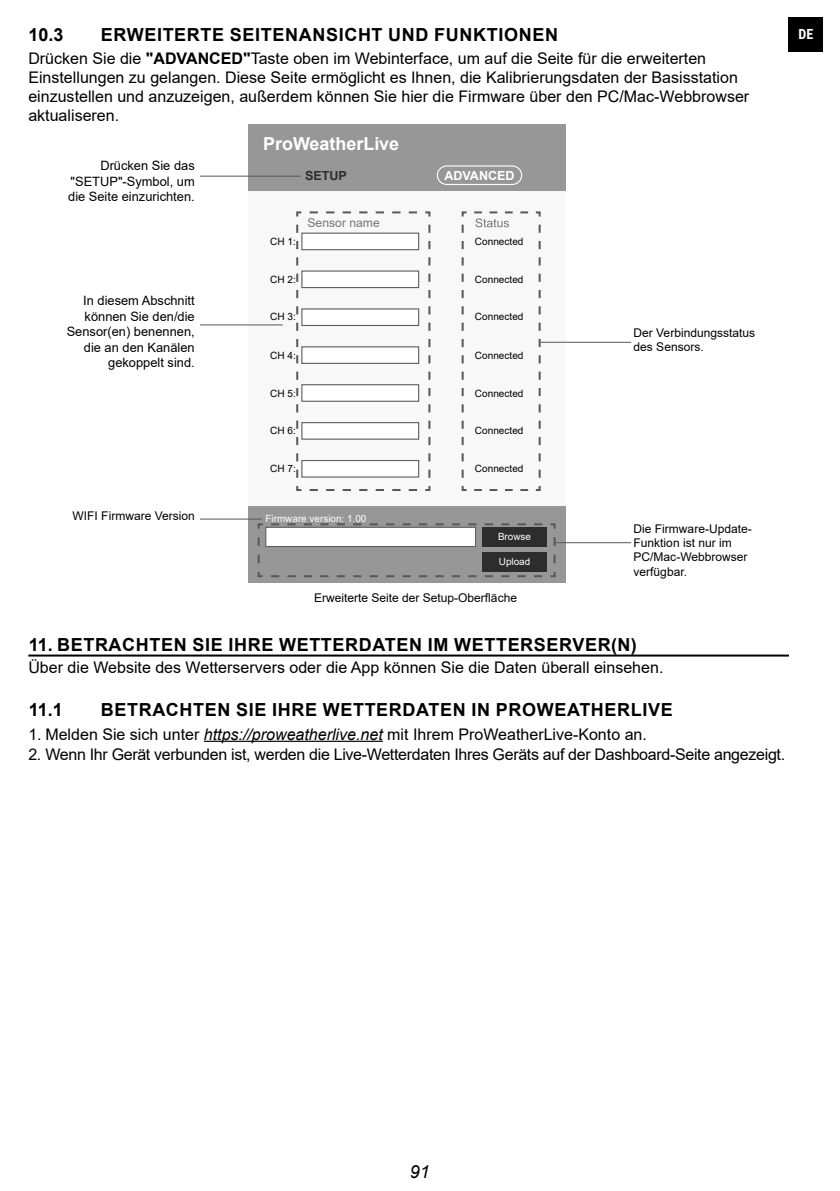
<style>
.page{position:relative;width:840px;height:1191px;background:#fff}
.page>*{position:absolute;margin:0;border:0;box-sizing:border-box;transform-origin:0 0}
.t1{font:700 18px "Arial";letter-spacing:.035em;color:#000}
.t2{font:italic 18px "Arial";color:#000}
.t3{font:700 17.8px "Arial";color:#fff}
.t4{font:16px/19.2px "Arial";color:#000}
.t5{font:16px "Arial";letter-spacing:-.02em;color:#000}
.t6{font:700 14px "Roboto Condensed";color:#fff}
.t7{font:12.8px/15.4px "Arial";color:#000;text-align:right}
.t8{font:700 12.6px "Arial";color:#fff}
.t9{font:700 12.6px "Arial";color:#2d2d2d}
.t10{font:12.2px "Arial";color:#767676}
.t11{font:12px/14.4px "Arial";color:#000}
.t12{font:10px "Arial";color:#000}
.t13{font:10px "Arial";color:#fff}
.s1{font-weight:700}
.s2{font-style:italic}
</style>
<div class="page">
<hr style="left:28px;top:654px;width:760px;height:2px;background:#000">
<hr style="left:204px;top:740px;width:178px;height:2px;background:#000">
<div style="left:248px;top:124px;width:317px;height:67px;background:#979797"></div>
<div style="left:248px;top:506px;width:317px;height:76px;background:#979797"></div>
<div style="left:248px;top:191px;width:317px;height:315px;background:#f8f8f8"></div>
<div style="left:436px;top:165px;width:86px;height:20px;border:1px solid #fff;border-radius:9px"></div>
<hr style="left:200px;top:176px;width:100px;height:1px;background:#585858">
<hr style="left:540px;top:342px;width:91px;height:1px;background:#585858">
<hr style="left:554px;top:542px;width:77px;height:1px;background:#585858">
<hr style="left:200px;top:324px;width:83px;height:1px;background:#585858">
<hr style="left:200px;top:518px;width:62px;height:1px;background:#585858">
<svg style="left:296px;top:211px;width:135px;height:280px"></svg>
<svg style="left:461px;top:211px;width:80px;height:280px"></svg>
<svg style="left:257px;top:523px;width:299px;height:55px"></svg>
<div style="left:788px;top:17px;width:34px;height:34px;background:#000"></div>
<p class="t1" style="left:28px;top:22px;width:37px">10.3</p>
<p class="t1" style="left:101px;top:22px;width:458px">ERWEITERTE SEITENANSICHT UND FUNKTIONEN</p>
<p class="t4" style="left:28px;top:48px;width:722px">Drücken Sie die <span class="s1">"ADVANCED"</span>Taste oben im Webinterface, um auf die Seite für die erweiterten Einstellungen zu gelangen. Diese Seite ermöglicht es Ihnen, die Kalibrierungsdaten der Basisstation einzustellen und anzuzeigen, außerdem können Sie hier die Firmware über den PC/Mac-Webbrowser aktualiseren.</p>
<p class="t7" style="left:68px;top:158px;width:128px;text-align:justify;text-indent:32px">Drücken Sie das "SETUP"-Symbol, um die Seite einzurichten.</p>
<p class="t7" style="left:67px;top:293px;width:129px">In diesem Abschnitt können Sie den/die<br>Sensor(en) benennen, die an den Kanälen gekoppelt sind.</p>
<p class="t11" style="left:73px;top:508px;width:124px">WIFI Firmware Version</p>
<p class="t3" style="left:263px;top:131px;width:137px">ProWeatherLive</p>
<p class="t9" style="left:305px;top:167px;width:43px">SETUP</p>
<p class="t8" style="left:444px;top:167px;width:72px">ADVANCED</p>
<p class="t10" style="left:307px;top:214px;width:74px">Sensor name</p>
<p class="t12" style="left:270px;top:235px;width:27px">CH 1:</p>
<p class="t12" style="left:474px;top:235px;width:50px">Connected</p>
<p class="t12" style="left:270px;top:273px;width:27px">CH 2:</p>
<p class="t12" style="left:474px;top:273px;width:50px">Connected</p>
<p class="t12" style="left:270px;top:310px;width:27px">CH 3:</p>
<p class="t12" style="left:474px;top:310px;width:50px">Connected</p>
<p class="t12" style="left:270px;top:348px;width:27px">CH 4:</p>
<p class="t12" style="left:474px;top:348px;width:50px">Connected</p>
<p class="t12" style="left:270px;top:386px;width:27px">CH 5:</p>
<p class="t12" style="left:474px;top:386px;width:50px">Connected</p>
<p class="t12" style="left:270px;top:424px;width:27px">CH 6:</p>
<p class="t12" style="left:474px;top:424px;width:50px">Connected</p>
<p class="t12" style="left:270px;top:462px;width:27px">CH 7:</p>
<p class="t12" style="left:474px;top:462px;width:50px">Connected</p>
<p class="t13" style="left:265px;top:511px;width:102px">Firmware version: 1.00</p>
<p class="t13" style="left:497px;top:529px;width:35px">Browse</p>
<p class="t13" style="left:498px;top:554px;width:33px">Upload</p>
<p class="t11" style="left:633px;top:325px;width:123px">Der Verbindungsstatus des Sensors.</p>
<p class="t11" style="left:633px;top:521px;width:120px">Die Firmware-Update-<br>Funktion ist nur im<br>PC/Mac-Webbrowser verfügbar.</p>
<p class="t11" style="left:314px;top:590px;width:204px">Erweiterte Seite der Setup-Oberfläche</p>
<p class="t1" style="left:29px;top:632px;width:609px">11. BETRACHTEN SIE IHRE WETTERDATEN IM WETTERSERVER(N)</p>
<p class="t4" style="left:28px;top:657px;width:636px">Über die Website des Wetterservers oder die App können Sie die Daten überall einsehen.</p>
<p class="t1" style="left:29px;top:697px;width:36px">11.1</p>
<p class="t1" style="left:101px;top:697px;width:573px">BETRACHTEN SIE IHRE WETTERDATEN IN PROWEATHERLIVE</p>
<p class="t4" style="left:28px;top:724px;width:619px">1. Melden Sie sich unter <span class="s2">https://proweatherlive.net</span> mit Ihrem ProWeatherLive-Konto an.</p>
<p class="t5" style="left:28px;top:743px;width:757px">2. Wenn Ihr Gerät verbunden ist, werden die Live-Wetterdaten Ihres Geräts auf der Dashboard-Seite angezeigt.</p>
<p class="t6" style="left:798px;top:24px;width:16px">DE</p>
<p class="t2" style="left:410px;top:1159px;width:22px">91</p>
</div>
